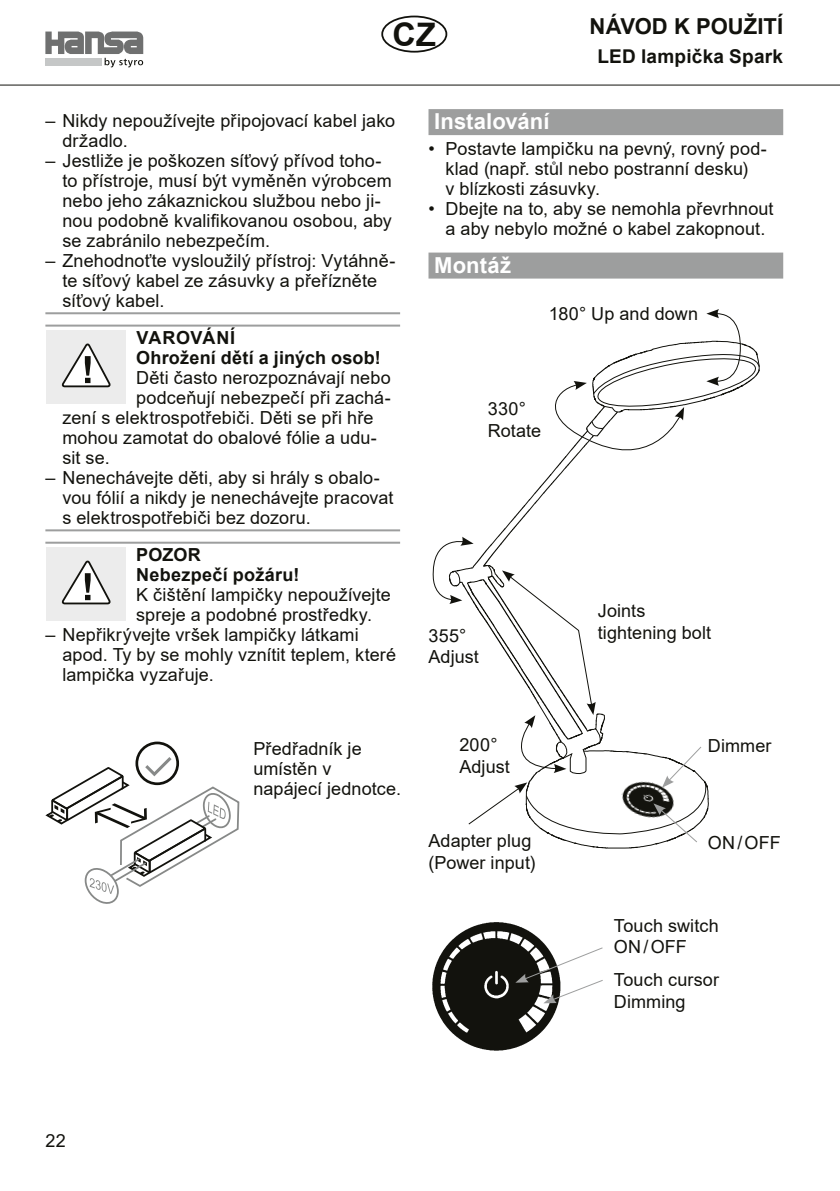
<style>
.page{position:relative;width:840px;height:1191px;background:#fff}
.page>*{position:absolute;margin:0;border:0;box-sizing:border-box;transform-origin:0 0}
.t1{font:700 32.4px "Arial";color:#12120d}
.D_01_Überschrift_1{font:700 22px "Arial";letter-spacing:.005em;color:#fff}
.t2{font:700 22px "Arial";color:#12120d}
.t3{font:700 19px "Arial";letter-spacing:.01em;color:#12120d}
.D_08_Handlung{font:18px/20px "Arial";letter-spacing:.005em;color:#12120d}
.D_12_Sicherheit_-_unten{font:18px/20px "Arial";letter-spacing:.005em;color:#12120d}
.D_10_Sicherheit_-_oben{font:700 18px/20px "Arial";letter-spacing:.015em;color:#12120d}
</style>
<div class="page">
<hr style="left:0;top:85px;width:839px;height:1px;background:#12120d">
<div style="left:381px;top:16px;width:66px;height:37px;border:2px solid #12120d;border-radius:50%"></div>
<svg style="left:45px;top:32px;width:98px;height:35px"></svg>
<hr style="left:45px;top:312px;width:355px;height:2px;background:#9d9e9e">
<hr style="left:45px;top:324px;width:355px;height:2px;background:#9d9e9e">
<hr style="left:45px;top:529px;width:355px;height:2px;background:#9d9e9e">
<hr style="left:45px;top:541px;width:355px;height:2px;background:#9d9e9e">
<div style="left:46px;top:330px;width:80px;height:73px;background:#ececec"></div>
<svg style="left:62px;top:343px;width:49px;height:45px"></svg>
<div style="left:46px;top:547px;width:80px;height:74px;background:#ececec"></div>
<svg style="left:62px;top:560px;width:49px;height:45px"></svg>
<div style="left:428px;top:109px;width:354px;height:26px;background:#9d9e9e"></div>
<div style="left:428px;top:252px;width:354px;height:26px;background:#9d9e9e"></div>
<div style="left:135px;top:741px;width:44px;height:44px;border:3px solid #12120d;border-radius:50%"></div>
<svg style="left:45px;top:753px;width:194px;height:151px"></svg>
<img style="left:432px;top:922px;width:127px;height:129px">
<svg style="left:515px;top:946px;width:88px;height:57px"></svg>
<svg style="left:555px;top:309px;width:204px;height:158px"></svg>
<svg style="left:432px;top:535px;width:277px;height:308px"></svg>
<h1 class="t1" style="left:392px;top:11px;width:45px">CZ</h1>
<p class="t2" style="left:589px;top:11px;width:195px">NÁVOD K POUŽITÍ</p>
<p class="D_08_Handlung" style="left:62px;top:110px;width:334px;text-indent:-17px">– Nikdy nepoužívejte připojovací kabel jako držadlo.</p>
<p class="D_08_Handlung" style="left:62px;top:150px;width:331px;text-indent:-17px">– Jestliže je poškozen síťový přívod toho&shy;to přístroje, musí být vyměněn výrobcem nebo jeho zákaznickou službou nebo ji&shy;nou podobně kvalifikovanou osobou, aby se zabránilo nebezpečím.</p>
<p class="D_12_Sicherheit_-_unten" style="left:62px;top:250px;width:334px;text-indent:-17px">– Znehodnoťte vysloužilý přístroj: Vytáhně&shy;te síťový kabel ze zásuvky a přeřízněte síťový kabel.</p>
<p class="D_10_Sicherheit_-_oben" style="left:136px;top:327px;width:246px">VAROVÁNÍ<br>Ohrožení dětí a jiných osob!</p>
<p class="D_08_Handlung" style="left:136px;top:367px;width:256px">Děti často nerozpoznávají nebo</p>
<p class="D_08_Handlung" style="left:136px;top:387px;width:256px">podceňují nebezpečí při zachá-</p>
<p class="D_08_Handlung" style="left:62px;top:407px;width:312px">zení s elektrospotřebiči. Děti se při hře</p>
<p class="D_08_Handlung" style="left:62px;top:427px;width:316px">mohou zamotat do obalové fólie a udu-</p>
<p class="D_08_Handlung" style="left:62px;top:447px;width:49px">sit se.</p>
<p class="D_12_Sicherheit_-_unten" style="left:62px;top:467px;width:332px;text-indent:-17px">– Nenechávejte děti, aby si hrály s obalo&shy;vou fólií a nikdy je nenechávejte pracovat s elektrospotřebiči bez dozoru.</p>
<p class="D_10_Sicherheit_-_oben" style="left:136px;top:544px;width:165px">POZOR<br>Nebezpečí požáru!</p>
<p class="D_08_Handlung" style="left:136px;top:584px;width:256px">K čištění lampičky nepoužívejte spreje a podobné prostředky.</p>
<p class="D_08_Handlung" style="left:62px;top:624px;width:335px;text-indent:-17px">– Nepřikrývejte vršek lampičky látkami apod. Ty by se mohly vznítit teplem, které lampička vyzařuje.</p>
<p class="D_08_Handlung" style="left:253px;top:738px;width:149px">Předřadník je umístěn v napájecí jednotce.</p>
<p class="t3" style="left:597px;top:43px;width:187px">LED lampička Spark</p>
<p class="D_01_Überschrift_1" style="left:434px;top:106px;width:117px">Instalování</p>
<p class="D_08_Handlung" style="left:445px;top:139px;width:322px;text-indent:-17px">• Postavte lampičku na pevný, rovný pod&shy;klad (např. stůl nebo postranní desku)<br>v blízkosti zásuvky.</p>
<p class="D_08_Handlung" style="left:428px;top:199px;width:346px;text-align:center">• Dbejte na to, aby se nemohla převrhnout a aby nebylo možné o kabel zakopnout.</p>
<p class="D_01_Überschrift_1" style="left:434px;top:250px;width:78px">Montáž</p>
<p class="D_08_Handlung" style="left:548px;top:303px;width:151px">180° Up and down</p>
<p class="D_08_Handlung" style="left:487px;top:399px;width:40px">330°</p>
<p class="D_08_Handlung" style="left:487px;top:420px;width:55px">Rotate</p>
<p class="D_08_Handlung" style="left:428px;top:625px;width:39px">355°</p>
<p class="D_08_Handlung" style="left:428px;top:647px;width:52px">Adjust</p>
<p class="D_08_Handlung" style="left:459px;top:735px;width:40px">200°</p>
<p class="D_08_Handlung" style="left:459px;top:756px;width:52px">Adjust</p>
<p class="D_08_Handlung" style="left:428px;top:831px;width:104px">Adapter plug</p>
<p class="D_08_Handlung" style="left:428px;top:852px;width:108px">(Power input)</p>
<p class="D_08_Handlung" style="left:597px;top:601px;width:49px">Joints</p>
<p class="D_08_Handlung" style="left:597px;top:622px;width:115px">tightening bolt</p>
<p class="D_08_Handlung" style="left:707px;top:735px;width:65px">Dimmer</p>
<p class="D_08_Handlung" style="left:707px;top:832px;width:75px">ON/OFF</p>
<p class="D_08_Handlung" style="left:613px;top:915px;width:106px">Touch switch</p>
<p class="D_08_Handlung" style="left:613px;top:937px;width:75px">ON/OFF</p>
<p class="D_08_Handlung" style="left:613px;top:970px;width:107px">Touch cursor</p>
<p class="D_08_Handlung" style="left:613px;top:991px;width:73px">Dimming</p>
<p class="D_08_Handlung" style="left:45px;top:1131px;width:22px">22</p>
</div>
